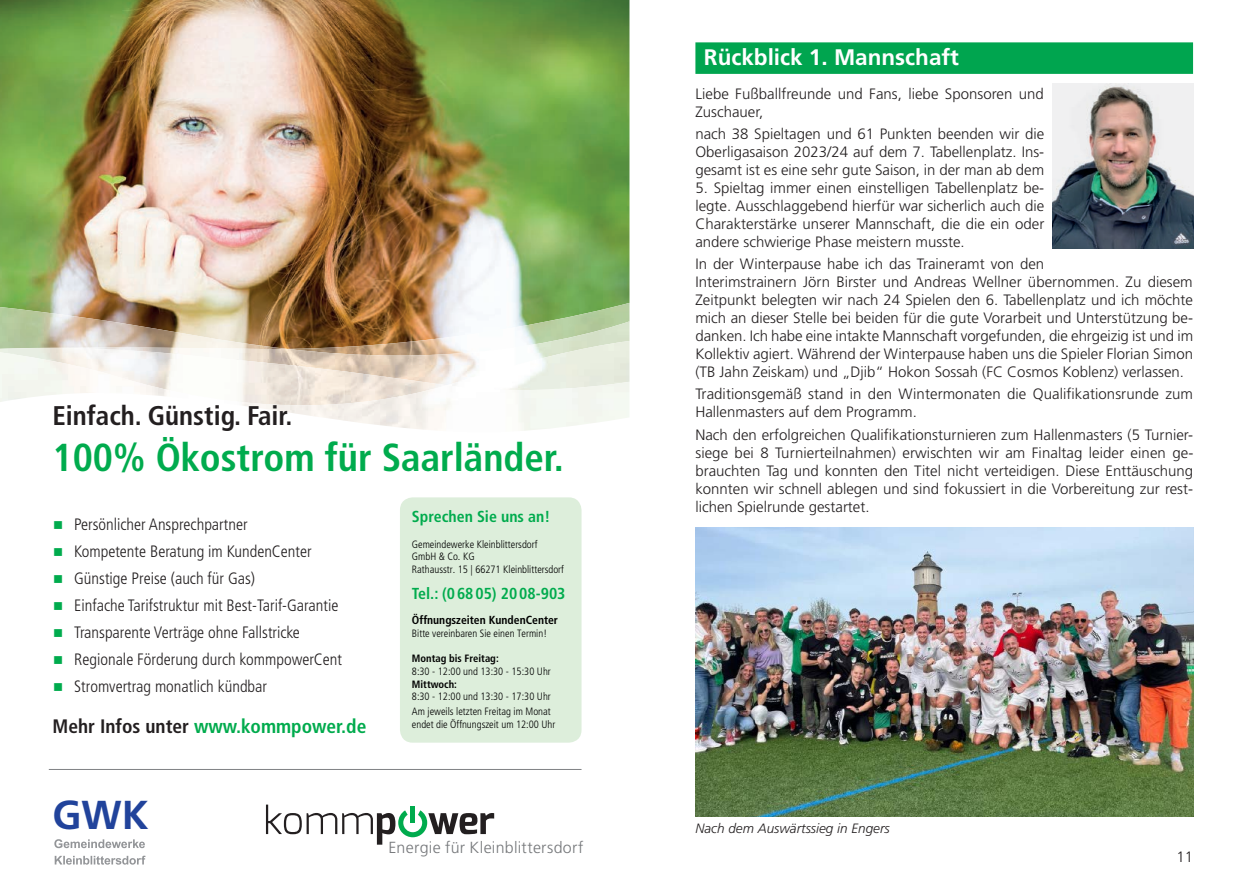
<style>
.page{position:relative;width:1259px;height:893px;background:#fff}
.page>*{position:absolute;margin:0;border:0;box-sizing:border-box;transform-origin:0 0}
.t1{font:700 40.35px "Frutiger";color:#21439b}
.t2{font:700 condensed 39px "Frutiger";color:#00ab4d}
.t3{font:700 condensed 27px "Frutiger";color:#231f20}
.t4{font:700 22.5px "Frutiger LT Std";color:#fff}
.t5{font:700 condensed 19.5px "Frutiger";color:#00ab4d}
.t6{font:300 condensed 16.5px "Frutiger";color:#231f20}
.t7{font:300 16.05px "Frutiger";letter-spacing:.015em;color:#76787b}
.t8{font:700 condensed 15.9px "Frutiger";color:#00ab4d}
.t9{font:300 15px/18px "Frutiger LT Std";color:#231f20}
.t10{font:italic 300 13.5px "Frutiger LT Std";color:#231f20}
.t11{font:700 condensed 11.7px "Frutiger";color:#000}
.t12{font:300 condensed 10.65px/12.8px "Frutiger";color:#000}
.t13{font:700 condensed 10.65px "Frutiger";color:#000}
.s1{color:#00ab4d}
.s2{color:#231f20}
</style>
<div class="page">
<div style="left:695px;top:42px;width:498px;height:32px;background:#00a54f"></div>
<img style="left:1052px;top:84px;width:141px;height:165px">
<img style="left:0;top:0;width:629px;height:307px">
<img style="left:0;top:307px;width:287px;height:41px">
<img style="left:287px;top:303px;width:342px;height:18px">
<img style="left:48px;top:321px;width:581px;height:27px">
<img style="left:447px;top:341px;width:182px;height:11px">
<img style="left:0;top:348px;width:447px;height:4px">
<img style="left:0;top:352px;width:629px;height:41px">
<svg style="left:0;top:393px;width:629px;height:38px"></svg>
<svg style="left:266px;top:805px;width:228px;height:40px"></svg>
<div style="left:410px;top:807px;width:5px;height:16px;background:#00ab4d"></div>
<svg style="left:55px;top:856px;width:91px;height:9px"></svg>
<svg style="left:54px;top:839px;width:91px;height:9px"></svg>
<hr style="left:49px;top:769px;width:532px;height:1px;background:#808285">
<div style="left:400px;top:497px;width:181px;height:246px;background:#ddeedb;border-radius:13px"></div>
<img style="left:695px;top:528px;width:498px;height:289px">
<h3 class="t3" style="left:53px;top:400px;width:241px">Einfach. Günstig. Fair.</h3>
<h2 class="t2" style="left:53px;top:434px;width:513px">100% Ökostrom für Saarländer.</h2>
<p class="t8" style="left:412px;top:507px;width:140px">Sprechen Sie uns an!</p>
<p class="t12" style="left:412px;top:538px;width:153px">Gemeindewerke Kleinblittersdorf<br>GmbH &amp; Co. KG<br>Rathausstr. 15 | 66271 Kleinblittersdorf</p>
<p class="t8" style="left:412px;top:584px;width:155px">Tel.: (0 68 05) 20 08-903</p>
<p class="t11" style="left:412px;top:613px;width:148px">Öffnungszeiten KundenCenter</p>
<p class="t12" style="left:412px;top:627px;width:137px">Bitte vereinbaren Sie einen Termin!</p>
<p class="t13" style="left:412px;top:652px;width:88px">Montag bis Freitag:</p>
<p class="t12" style="left:412px;top:665px;width:140px">8:30 - 12:00 und 13:30 - 15:30 Uhr</p>
<p class="t13" style="left:412px;top:678px;width:47px">Mittwoch:</p>
<p class="t12" style="left:412px;top:689px;width:140px;line-height:14.9px">8:30 - 12:00 und 13:30 - 17:30 Uhr<br>Am jeweils letzten Freitag im Monat</p>
<p class="t6" style="left:53px;top:515px;width:196px"><span class="s1">■</span> Persönlicher Ansprechpartner</p>
<p class="t6" style="left:53px;top:542px;width:260px"><span class="s1">■</span> Kompetente Beratung im KundenCenter</p>
<p class="t6" style="left:53px;top:569px;width:204px"><span class="s1">■</span> Günstige Preise (auch für Gas)</p>
<p class="t6" style="left:53px;top:596px;width:287px"><span class="s1">■</span> Einfache Tarifstruktur mit Best-Tarif-Garantie</p>
<p class="t6" style="left:53px;top:623px;width:248px"><span class="s1">■</span> Transparente Verträge ohne Fallstricke</p>
<p class="t6" style="left:53px;top:650px;width:290px"><span class="s1">■</span> Regionale Förderung durch kommpowerCent</p>
<p class="t6" style="left:53px;top:677px;width:216px"><span class="s1">■</span> Stromvertrag monatlich kündbar</p>
<h3 class="t5" style="left:53px;top:715px;width:315px"><span class="s2">Mehr Infos unter</span> www.kommpower.de</h3>
<p class="t12" style="left:412px;top:718px;width:145px">endet die Öffnungszeit um 12:00 Uhr</p>
<h1 class="t1" style="left:52px;top:791px;width:98px">GWK</h1>
<p class="t7" style="left:388px;top:839px;width:196px">Energie für Kleinblittersdorf</p>
<h3 class="t4" style="left:704px;top:44px;width:257px">Rückblick 1. Mannschaft</h3>
<p class="t9" style="left:695px;top:85px;width:350px">Liebe Fußballfreunde und Fans, liebe Sponsoren und<br>Zuschauer,</p>
<p class="t9" style="left:695px;top:125px;width:350px;text-align:justify">nach 38 Spieltagen und 61 Punkten beenden wir die Oberligasaison 2023/24 auf dem 7. Tabellenplatz. Ins&shy;gesamt ist es eine sehr gute Saison, in der man ab dem</p>
<p class="t9" style="left:695px;top:179px;width:350px;text-align:justify">5. Spieltag immer einen einstelligen Tabellenplatz be&shy;legte. Ausschlaggebend hierfür war sicherlich auch die Charakterstärke unserer Mannschaft, die die ein oder andere schwierige Phase meistern musste.</p>
<p class="t9" style="left:695px;top:255px;width:499px">In der Winterpause habe ich das Traineramt von den<br>Interimstrainern Jörn Birster und Andreas Wellner übernommen. Zu diesem Zeitpunkt belegten wir nach 24 Spielen den 6. Tabellenplatz und ich möchte mich an dieser Stelle bei beiden für die gute Vorarbeit und Unterstützung be&shy;danken. Ich habe eine intakte Mannschaft vorgefunden, die ehrgeizig ist und im Kollektiv agiert. Während der Winterpause haben uns die Spieler Florian Simon (TB Jahn Zeiskam) und „Djib“ Hokon Sossah (FC Cosmos Koblenz) verlassen.</p>
<p class="t9" style="left:695px;top:385px;width:499px">Traditionsgemäß stand in den Wintermonaten die Qualifikationsrunde zum<br>Hallenmasters auf dem Programm.</p>
<p class="t9" style="left:695px;top:426px;width:499px;text-align:justify">Nach den erfolgreichen Qualifikationsturnieren zum Hallenmasters (5 Turnier&shy;siege bei 8 Turnierteilnahmen) erwischten wir am Finaltag leider einen ge&shy;brauchten Tag und konnten den Titel nicht verteidigen. Diese Enttäuschung konnten wir schnell ablegen und sind fokussiert in die Vorbereitung zur rest&shy;lichen Spielrunde gestartet.</p>
<p class="t10" style="left:695px;top:821px;width:196px">Nach dem Auswärtssieg in Engers</p>
<p class="t9" style="left:1176px;top:848px;width:18px">11</p>
</div>
